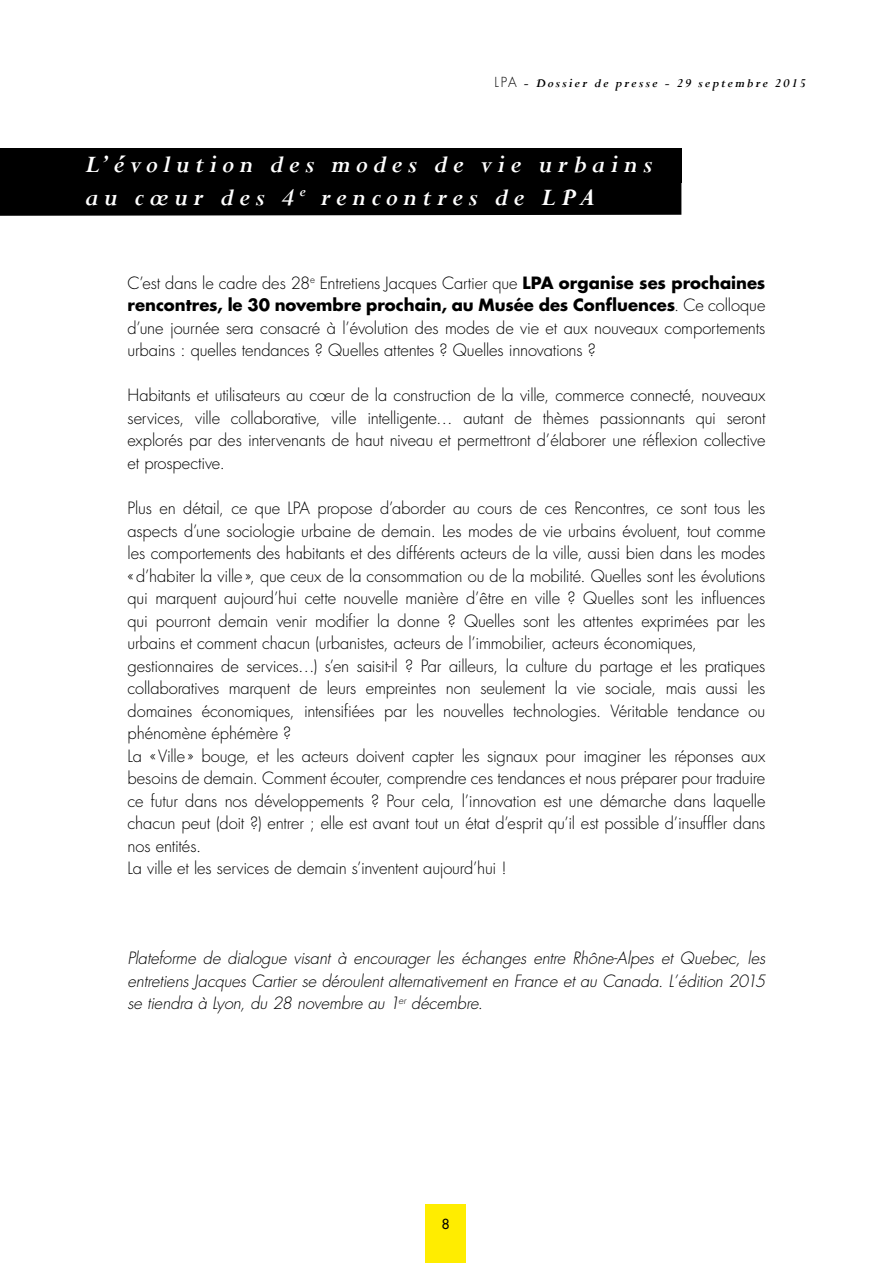
<style>
.page{position:relative;width:893px;height:1263px;background:#fff}
.page>*{position:absolute;margin:0;border:0;box-sizing:border-box;transform-origin:0 0}
.t1{font:italic 700 27px/33.5px "Perpetua";letter-spacing:.2em;color:#fff}
.t2{font:300 16.5px/22.5px "Futura";letter-spacing:-.01em;color:#000;text-align:justify}
.t3{font:italic 300 16.5px/22.5px "Futura";letter-spacing:-.01em;color:#000;text-align:justify}
.t4{font:italic 700 13.5px "Perpetua";letter-spacing:.15em;color:#000}
.t5{font:13.5px "Futura";color:#000}
.s1{font-family:"Futura";font-weight:300;font-style:normal}
.s2{font-weight:700}
</style>
<div class="page">
<div style="left:425px;top:1205px;width:41px;height:58px;background:#ffed00"></div>
<div style="left:0;top:149px;width:681px;height:34px;background:#000"></div>
<div style="left:0;top:183px;width:681px;height:33px;background:#000"></div>
<p class="t4" style="left:494px;top:75px;width:313px"><span class="s1">LPA</span> - Dossier de presse - 29 septembre 2015</p>
<h1 class="t1" style="left:85px;top:147px;width:569px">L’évolution des modes de vie urbains au cœur des 4 <sup>e</sup> rencontres de LPA</h1>
<p class="t2" style="left:128px;top:272px;width:639px">C’est dans le cadre des 28<sup>e</sup> Entretiens Jacques Cartier que <span class="s2">LPA organise ses prochaines rencontres, le 30 novembre prochain, au Musée des Confluences</span>. Ce colloque d’une journée sera consacré à l’évolution des modes de vie et aux nouveaux comportements urbains : quelles tendances ? Quelles attentes ? Quelles innovations ?</p>
<p class="t2" style="left:128px;top:384px;width:639px">Habitants et utilisateurs au cœur de la construction de la ville, commerce connecté, nouveaux services, ville collaborative, ville intelligente… autant de thèmes passionnants qui seront explorés par des intervenants de haut niveau et permettront d’élaborer une réflexion collective et prospective.</p>
<p class="t2" style="left:128px;top:497px;width:639px;text-align:left">Plus en détail, ce que LPA propose d’aborder au cours de ces Rencontres, ce sont tous les aspects d’une sociologie urbaine de demain. Les modes de vie urbains évoluent, tout comme les comportements des habitants et des différents acteurs de la ville, aussi bien dans les modes «d’habiter la ville», que ceux de la consommation ou de la mobilité. Quelles sont les évolutions qui marquent aujourd’hui cette nouvelle manière d’être en ville ? Quelles sont les influences qui pourront demain venir modifier la donne ? Quelles sont les attentes exprimées par les urbains et comment chacun (urbanistes, acteurs de l’immobilier, acteurs économiques, gestionnaires de services…) s’en saisit-il ? Par ailleurs, la culture du partage et les pratiques collaboratives marquent de leurs empreintes non seulement la vie sociale, mais aussi les domaines économiques, intensifiées par les nouvelles technologies. Véritable tendance ou phénomène éphémère ?<br>La «Ville» bouge, et les acteurs doivent capter les signaux pour imaginer les réponses aux besoins de demain. Comment écouter, comprendre ces tendances et nous préparer pour traduire ce futur dans nos développements ? Pour cela, l’innovation est une démarche dans laquelle chacun peut (doit ?) entrer ; elle est avant tout un état d’esprit qu’il est possible d’insuffler dans nos entités.<br>La ville et les services de demain s’inventent aujourd’hui !</p>
<p class="t3" style="left:128px;top:947px;width:639px">Plateforme de dialogue visant à encourager les échanges entre Rhône-Alpes et Quebec, les entretiens Jacques Cartier se déroulent alternativement en France et au Canada. L’édition 2015 se tiendra à Lyon, du 28 novembre au 1<sup>er</sup> décembre.</p>
<p class="t5" style="left:442px;top:1216px;width:9px">8</p>
</div>
